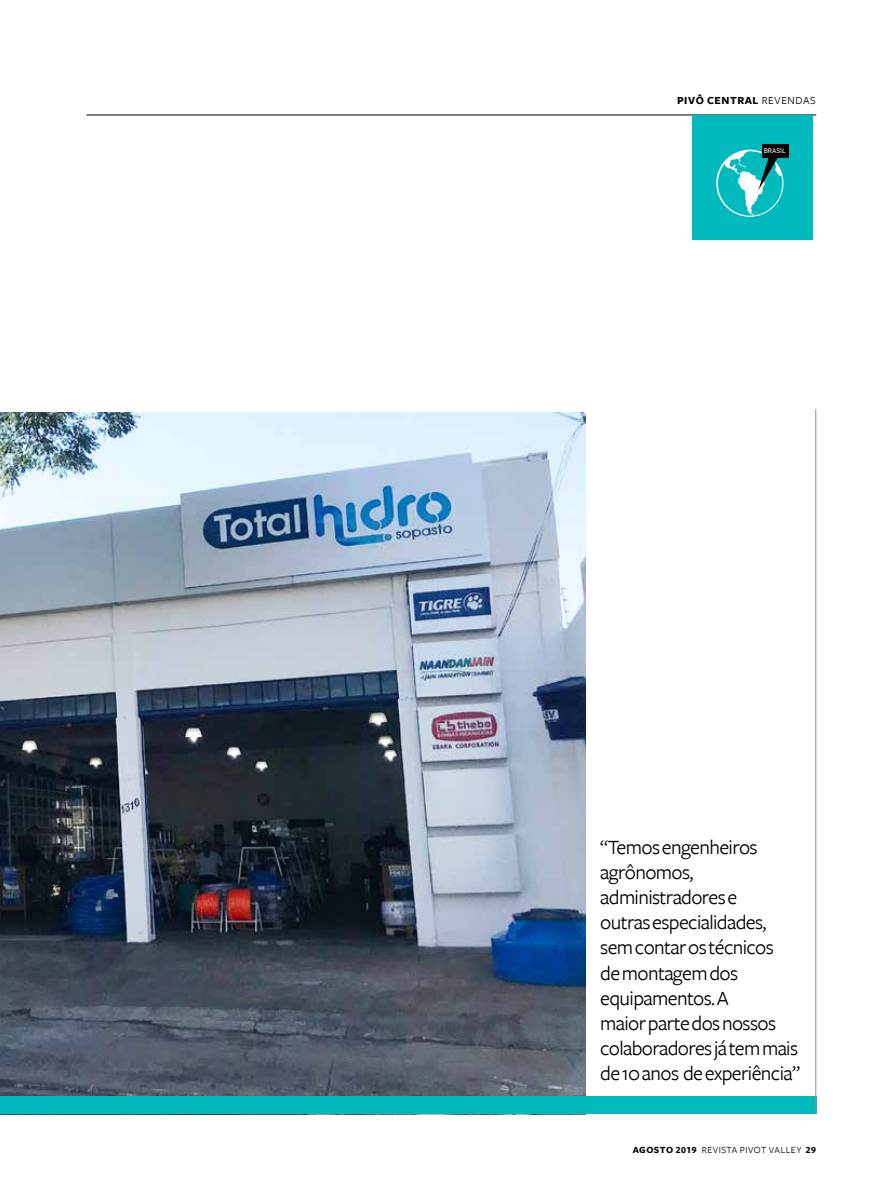
<style>
.page{position:relative;width:893px;height:1191px;background:#fff}
.page>*{position:absolute;margin:0;border:0;box-sizing:border-box;transform-origin:0 0}
.t1{font:21px/25.2px "Freight Sans";letter-spacing:-.03em;color:#000}
.t2{font:700 11.25px "Freight Sans";letter-spacing:.05em;color:#000}
.t3{font:9.75px "Freight Sans Bold SC";letter-spacing:.05em;color:#000}
.t4{font:9.75px "Freight Sans";letter-spacing:.05em;color:#000}
.t5{font:500 7.5px "Freight Sans";color:#fff}
.s1{font-weight:400}
.s2{font-family:"Freight Sans"}
.s3{font-family:"Freight Sans Bold SC"}
</style>
<div class="page">
<hr style="left:86px;top:115px;width:730px;height:1px;background:#000">
<img style="left:0;top:413px;width:585px;height:683px">
<div style="left:0;top:1096px;width:816px;height:18px;background:#00babe"></div>
<div style="left:692px;top:115px;width:120px;height:125px;background:#00babe"></div>
<div style="left:762px;top:145px;width:26px;height:13px;background:#000"></div>
<svg style="left:716px;top:150px;width:67px;height:67px"></svg>
<hr style="left:815px;top:409px;width:1px;height:705px;background:#898f92">
<p class="t2" style="left:677px;top:94px;width:93px">PIVÔ CENTRAL <span class="s1">revendas</span></p>
<p class="t5" style="left:764px;top:147px;width:24px">BRASIL</p>
<p class="t1" style="left:600px;top:834px;width:201px">“Temos engenheiros agrônomos, administradores e<br>outras especialidades, sem contar os técnicos<br>de montagem dos equipamentos. A<br>maior parte dos nossos colaboradores já tem mais de 10 anos de experiência”</p>
<p class="t3" style="left:633px;top:1144px;width:81px">AGOSTO 2019 <span class="s2">Revista</span></p>
<p class="t4" style="left:740px;top:1144px;width:12px">Pivot</p>
<p class="t4" style="left:769px;top:1144px;width:48px">Valley <span class="s3">29</span></p>
</div>
